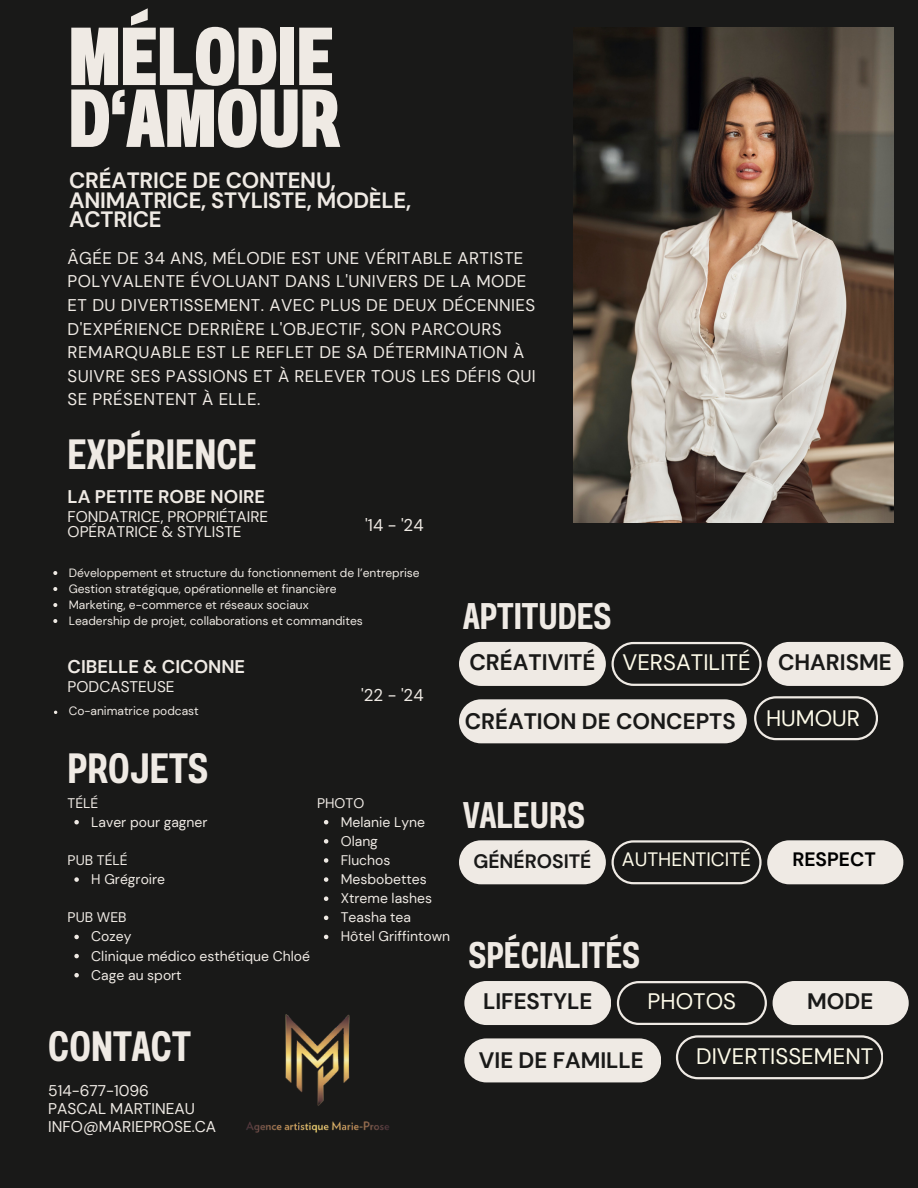
<style>
.page{position:relative;width:918px;height:1188px;background:#191918}
.page>*{position:absolute;margin:0;border:0;box-sizing:border-box;transform-origin:0 0}
.t1{font:900 condensed 82.05px/61.8px "Prachason Neue";color:#efeae4}
.t2{font:700 condensed 42.3px "Prachason Neue";color:#efeae4}
.t3{font:700 condensed 37.05px "Prachason Neue";color:#efeae4}
.t4{font:700 22.35px "DM Sans";color:#191918}
.t5{font:22.35px "DM Sans";color:#fefbe9}
.t6{font:700 22.2px/19.2px "DM Sans";letter-spacing:-.01em;color:#efeae4}
.t7{font:19.35px "DM Sans";color:#fefbe9}
.t8{font:700 19.35px "DM Sans";color:#191918}
.t9{font:700 19.35px "DM Sans";color:#000}
.t10{font:700 18.3px "DM Sans";color:#efeae4}
.t11{font:16.95px/23.7px "DM Sans";letter-spacing:.025em;color:#efeae4}
.t12{font:15.45px/14.7px "DM Sans";color:#efeae4}
.t13{font:13.95px "DM Sans";color:#efeae4}
.t14{font:12px "DM Sans";color:#efeae4}
</style>
<div class="page">
<img style="left:574px;top:28px;width:319px;height:495px">
<svg style="left:754px;top:696px;width:124px;height:44px"></svg>
<div style="left:767px;top:642px;width:136px;height:44px;background:#efeae4;border-radius:22px"></div>
<div style="left:459px;top:699px;width:288px;height:44px;background:#efeae4;border-radius:22px"></div>
<svg style="left:459px;top:642px;width:147px;height:44px;background:#e0dcd6"></svg>
<svg style="left:612px;top:642px;width:149px;height:44px"></svg>
<svg style="left:324px;top:820px;width:4px;height:4px"></svg>
<svg style="left:324px;top:839px;width:4px;height:5px"></svg>
<svg style="left:324px;top:858px;width:4px;height:5px"></svg>
<svg style="left:324px;top:877px;width:4px;height:5px"></svg>
<svg style="left:324px;top:896px;width:4px;height:5px"></svg>
<svg style="left:324px;top:916px;width:4px;height:4px"></svg>
<svg style="left:324px;top:935px;width:4px;height:4px"></svg>
<div style="left:767px;top:840px;width:136px;height:44px;background:#efeae4;border-radius:22px"></div>
<div style="left:459px;top:840px;width:147px;height:44px;background:#efeae4;border-radius:22px"></div>
<svg style="left:612px;top:840px;width:149px;height:44px"></svg>
<svg style="left:676px;top:1035px;width:207px;height:44px"></svg>
<div style="left:773px;top:981px;width:136px;height:44px;background:#efeae4;border-radius:22px"></div>
<div style="left:464px;top:1038px;width:197px;height:44px;background:#efeae4;border-radius:22px"></div>
<img style="left:246px;top:1014px;width:242px;height:119px">
<svg style="left:464px;top:981px;width:147px;height:44px;background:#e0dcd6"></svg>
<svg style="left:617px;top:981px;width:149px;height:44px"></svg>
<svg style="left:53px;top:571px;width:4px;height:4px"></svg>
<svg style="left:53px;top:587px;width:4px;height:4px"></svg>
<svg style="left:53px;top:603px;width:4px;height:4px"></svg>
<svg style="left:53px;top:619px;width:4px;height:4px"></svg>
<svg style="left:74px;top:820px;width:5px;height:4px"></svg>
<svg style="left:74px;top:877px;width:5px;height:5px"></svg>
<svg style="left:74px;top:935px;width:5px;height:4px"></svg>
<svg style="left:74px;top:954px;width:5px;height:4px"></svg>
<svg style="left:74px;top:973px;width:5px;height:4px"></svg>
<p class="t1" style="left:69px;top:30px;width:272px">MÉLODIE<br>D‘AMOUR</p>
<h5 class="t6" style="left:69px;top:171px;width:343px">CRÉATRICE DE CONTENU,<br>ANIMATRICE, STYLISTE, MODÈLE,<br>ACTRICE</h5>
<h5 class="t11" style="left:68px;top:246px;width:470px">ÂGÉE DE 34 ANS, MÉLODIE EST UNE VÉRITABLE ARTISTE POLYVALENTE ÉVOLUANT DANS L'UNIVERS DE LA MODE ET DU DIVERTISSEMENT. AVEC PLUS DE DEUX DÉCENNIES D'EXPÉRIENCE DERRIÈRE L'OBJECTIF, SON PARCOURS REMARQUABLE EST LE REFLET DE SA DÉTERMINATION À SUIVRE SES PASSIONS ET À RELEVER TOUS LES DÉFIS QUI SE PRÉSENTENT À ELLE.</h5>
<p class="t2" style="left:68px;top:435px;width:191px">EXPÉRIENCE</p>
<h2 class="t10" style="left:68px;top:485px;width:199px">LA PETITE ROBE NOIRE</h2>
<p class="t12" style="left:68px;top:509px;width:202px">FONDATRICE, PROPRIÉTAIRE<br>OPÉRATRICE &amp; STYLISTE</p>
<p class="t11" style="left:365px;top:513px;width:60px">'14 - '24</p>
<p class="t14" style="left:69px;top:565px;width:353px">Développement et structure du fonctionnement de l’entreprise</p>
<p class="t14" style="left:69px;top:581px;width:269px">Gestion stratégique, opérationnelle et financière</p>
<p class="t14" style="left:69px;top:597px;width:241px">Marketing, e-commerce et réseaux sociaux</p>
<p class="t14" style="left:69px;top:613px;width:296px">Leadership de projet, collaborations et commandites</p>
<p class="t10" style="left:68px;top:655px;width:179px">CIBELLE &amp; CICONNE</p>
<p class="t14" style="left:69px;top:703px;width:132px">Co-animatrice podcast</p>
<p class="t12" style="left:68px;top:679px;width:109px">PODCASTEUSE</p>
<p class="t11" style="left:361px;top:683px;width:64px">'22 - '24</p>
<h6 class="t2" style="left:68px;top:749px;width:142px">PROJETS</h6>
<p class="t13" style="left:68px;top:794px;width:32px">TÉLÉ</p>
<p class="t13" style="left:91px;top:813px;width:118px">Laver pour gagner</p>
<p class="t13" style="left:68px;top:851px;width:62px">PUB TÉLÉ</p>
<p class="t13" style="left:91px;top:870px;width:75px">H Grégroire</p>
<p class="t13" style="left:68px;top:908px;width:60px">PUB WEB</p>
<h3 class="t13" style="left:91px;top:928px;width:42px">Cozey</h3>
<p class="t13" style="left:91px;top:947px;width:220px">Clinique médico esthétique Chloé</p>
<p class="t13" style="left:91px;top:966px;width:92px">Cage au sport</p>
<h4 class="t13" style="left:317px;top:794px;width:49px">PHOTO</h4>
<p class="t13" style="left:341px;top:813px;width:86px">Melanie Lyne</p>
<h2 class="t13" style="left:341px;top:832px;width:39px">Olang</h2>
<h6 class="t13" style="left:341px;top:851px;width:51px">Fluchos</h6>
<p class="t13" style="left:341px;top:870px;width:87px">Mesbobettes</p>
<p class="t13" style="left:341px;top:889px;width:93px">Xtreme lashes</p>
<p class="t13" style="left:341px;top:908px;width:72px">Teasha tea</p>
<p class="t13" style="left:341px;top:928px;width:111px">Hôtel Griffintown</p>
<p class="t2" style="left:48px;top:1027px;width:144px">CONTACT</p>
<p class="t12" style="left:48px;top:1083px;width:102px">514-677-1096</p>
<p class="t12" style="left:48px;top:1101px;width:148px">PASCAL MARTINEAU</p>
<p class="t12" style="left:48px;top:1119px;width:169px">INFO@MARIEPROSE.CA</p>
<p class="t3" style="left:463px;top:600px;width:150px">APTITUDES</p>
<h1 class="t4" style="left:469px;top:648px;width:127px">CRÉATIVITÉ</h1>
<h3 class="t5" style="left:622px;top:648px;width:130px">VERSATILITÉ</h3>
<p class="t4" style="left:778px;top:648px;width:115px">CHARISME</p>
<h6 class="t4" style="left:465px;top:707px;width:273px">CRÉATION DE CONCEPTS</h6>
<p class="t5" style="left:766px;top:704px;width:96px">HUMOUR</p>
<h5 class="t3" style="left:463px;top:798px;width:124px">VALEURS</h5>
<p class="t8" style="left:473px;top:849px;width:120px">GÉNÉROSITÉ</p>
<p class="t7" style="left:622px;top:847px;width:131px">AUTHENTICITÉ</p>
<h2 class="t9" style="left:792px;top:847px;width:85px">RESPECT</h2>
<h5 class="t3" style="left:468px;top:939px;width:173px">SPÉCIALITÉS</h5>
<p class="t4" style="left:807px;top:987px;width:68px">MODE</p>
<p class="t5" style="left:648px;top:987px;width:90px">PHOTOS</p>
<p class="t5" style="left:696px;top:1041px;width:179px">DIVERTISSEMENT</p>
<h3 class="t4" style="left:483px;top:987px;width:111px">LIFESTYLE</h3>
<p class="t4" style="left:479px;top:1046px;width:166px">VIE DE FAMILLE</p>
</div>
